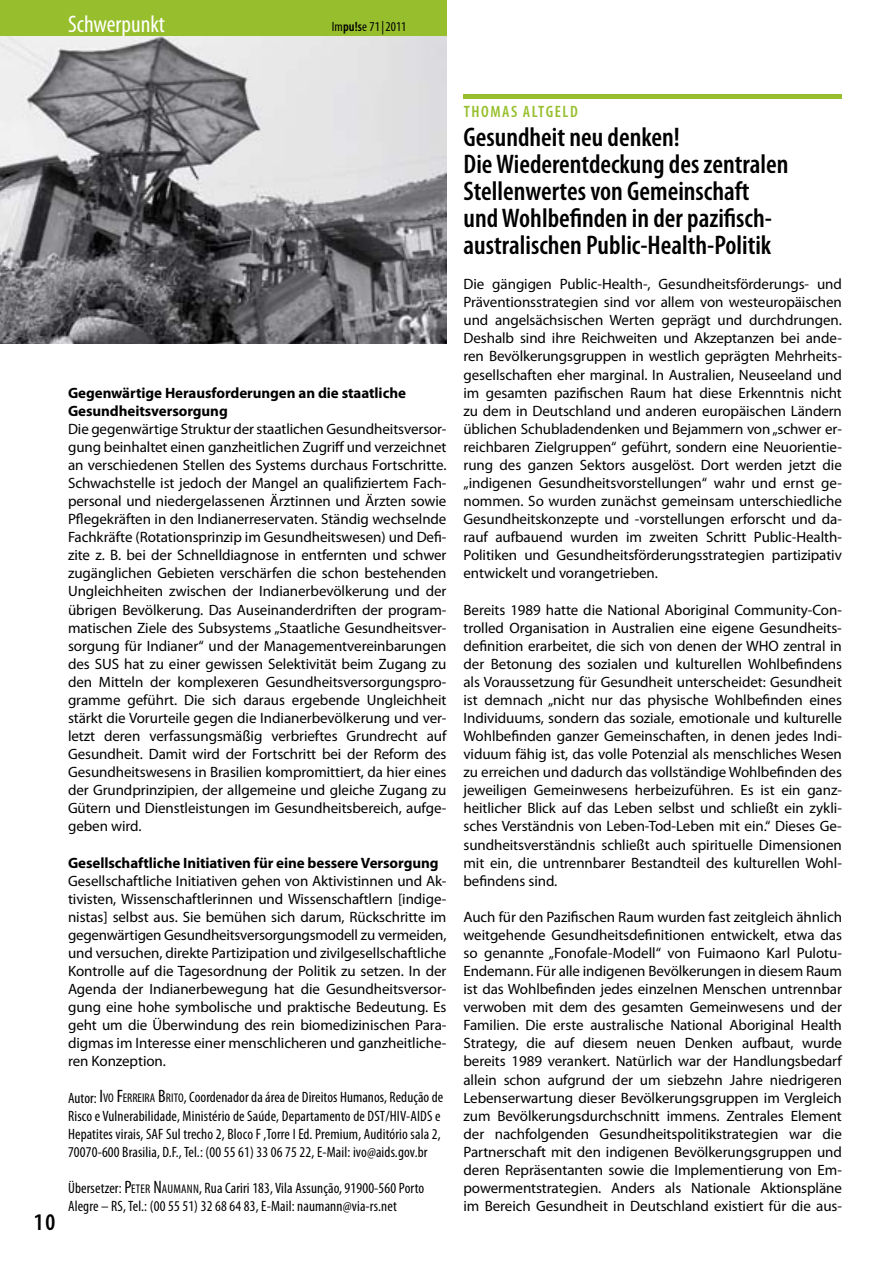
<style>
.page{position:relative;width:893px;height:1263px;background:#fff}
.page>*{position:absolute;margin:0;border:0;box-sizing:border-box;transform-origin:0 0}
.t1{font:600 condensed 27px/27.2px "Myriad Pro";color:#000}
.t2{font:condensed 24px "Myriad Pro";color:#fff}
.t3{font:600 condensed 24px "Myriad Pro";color:#000}
.t4{font:600 condensed 16.5px "Myriad Pro";color:#97bf2d}
.t5{font:15px/18.1px "Myriad Pro";letter-spacing:-.005em;color:#000;text-align:justify}
.t6{font:condensed 15px/18.1px "Myriad Pro";letter-spacing:.01em;color:#000}
.t7{font:700 15px/18px "Myriad Pro";letter-spacing:-.005em;color:#000}
.t8{font:condensed 13.5px "Myriad Pro";letter-spacing:.01em;color:#000}
.s1{font-weight:600}
.s2{font-size:18px}
.s3{font-size:12.6px}
</style>
<div class="page">
<div style="left:0;top:0;width:446px;height:36px;background:#97bf2d"></div>
<img style="left:0;top:36px;width:446px;height:307px">
<hr style="left:463px;top:95px;width:379px;height:4px;background:#97bf2d">
<h2 class="t2" style="left:68px;top:9px;width:98px">Schwerpunkt</h2>
<p class="t8" style="left:332px;top:19px;width:76px">Im<span class="s1">pu!s</span>e 71|2011</p>
<h2 class="t3" style="left:34px;top:1209px;width:23px">10</h2>
<p class="t7" style="left:68px;top:384px;width:339px">Gegenwärtige Herausforderungen an die staatliche<br>Gesundheitsversorgung</p>
<p class="t5" style="left:68px;top:420px;width:380px">Die gegenwärtige Struktur der staatlichen Gesundheitsversor&shy;gung beinhaltet einen ganzheitlichen Zugriff und verzeichnet an verschiedenen Stellen des Systems durchaus Fortschritte.<br>Schwachstelle ist jedoch der Mangel an qualifiziertem Fach&shy;personal und niedergelassenen Ärztinnen und Ärzten sowie Pflegekräften in den Indianerreservaten. Ständig wechselnde Fachkräfte (Rotationsprinzip im Gesundheitswesen) und Defi&shy;zite z. B. bei der Schnelldiagnose in entfernten und schwer zugänglichen Gebieten verschärfen die schon bestehenden Ungleichheiten zwischen der Indianerbevölkerung und der übrigen Bevölkerung. Das Auseinanderdriften der program&shy;matischen Ziele des Subsystems „Staatliche Gesundheitsver&shy;sorgung für Indianer“ und der Managementvereinbarungen des SUS hat zu einer gewissen Selektivität beim Zugang zu den Mitteln der komplexeren Gesundheitsversorgungspro&shy;gramme geführt. Die sich daraus ergebende Ungleichheit stärkt die Vorurteile gegen die Indianerbevölkerung und ver&shy;letzt deren verfassungsmäßig verbrieftes Grundrecht auf Gesundheit. Damit wird der Fortschritt bei der Reform des Gesundheitswesens in Brasilien kompromittiert, da hier eines der Grundprinzipien, der allgemeine und gleiche Zugang zu Gütern und Dienstleistungen im Gesundheitsbereich, aufge&shy;geben wird.</p>
<p class="t7" style="left:68px;top:854px;width:372px">Gesellschaftliche Initiativen für eine bessere Versorgung</p>
<p class="t5" style="left:68px;top:872px;width:380px">Gesellschaftliche Initiativen gehen von Aktivistinnen und Ak&shy;tivisten, Wissenschaftlerinnen und Wissenschaftlern [indige&shy;nistas] selbst aus. Sie bemühen sich darum, Rückschritte im gegenwärtigen Gesundheitsversorgungsmodell zu vermeiden, und versuchen, direkte Partizipation und zivilgesellschaftliche Kontrolle auf die Tagesordnung der Politik zu setzen. In der Agenda der Indianerbewegung hat die Gesundheitsversor&shy;gung eine hohe symbolische und praktische Bedeutung. Es geht um die Überwindung des rein biomedizinischen Para&shy;digmas im Interesse einer menschlicheren und ganzheitliche&shy;ren Konzeption.</p>
<p class="t6" style="left:68px;top:1088px;width:377px">Autor: <span class="s2">I</span><span class="s3">VO</span> <span class="s2">F</span><span class="s3">ERREIRA</span> <span class="s2">B</span><span class="s3">RITO</span>, Coordenador da área de Direitos Humanos, Redução de Risco e Vulnerabilidade, Ministério de Saúde, Departamento de DST/HI V-AID S e Hepatites virais, SAF Sul trecho 2, Bloco F ,Torre I Ed. Premium, Auditório sala 2, 70070-600 Brasilia, D.F., Tel.: (00 55 61) 33 06 75 22, E-Mail: ivo@aids.gov.br</p>
<p class="t6" style="left:68px;top:1179px;width:358px">Übersetzer: <span class="s2">P</span><span class="s3">ETER</span> <span class="s2">N</span> <span class="s3">AUMANN</span>, Rua Cariri 183, Vila Assunção, 91900-560 Porto<br>Alegre – RS, Tel.: (00 55 51) 32 68 64 83, E-Mail: naumann@via-rs.net</p>
<p class="t4" style="left:464px;top:103px;width:116px">Thomas Altgeld</p>
<h1 class="t1" style="left:463px;top:124px;width:326px">Gesundheit neu denken!<br>Die Wiederentdeckung des zentralen Stellenwertes von Gemeinschaft und Wohlbefinden in der pazifisch&shy;australischen Public-Health-Politik</h1>
<p class="t5" style="left:463px;top:275px;width:380px">Die gängigen Public-Health-, Gesundheitsförderungs- und Präventionsstrategien sind vor allem von westeuropäischen und angelsächsischen Werten geprägt und durchdrungen.<br>Deshalb sind ihre Reichweiten und Akzeptanzen bei ande&shy;ren Bevölkerungsgruppen in westlich geprägten Mehrheits&shy;gesellschaften eher marginal. In Australien, Neuseeland und im gesamten pazifischen Raum hat diese Erkenntnis nicht zu dem in Deutschland und anderen europäischen Ländern üblichen Schubladendenken und Bejammern von „schwer er&shy;reichbaren Zielgruppen“ geführt, sondern eine Neuorientie&shy;rung des ganzen Sektors ausgelöst. Dort werden jetzt die „indigenen Gesundheitsvorstellungen“ wahr und ernst ge&shy;nommen. So wurden zunächst gemeinsam unterschiedliche Gesundheitskonzepte und -vorstellungen erforscht und da&shy;rauf aufbauend wurden im zweiten Schritt Public-Health-Politiken und Gesundheitsförderungsstrategien partizipativ entwickelt und vorangetrieben.</p>
<p class="t5" style="left:463px;top:601px;width:380px">Bereits 1989 hatte die National Aboriginal Community-Con&shy;trolled Organisation in Australien eine eigene Gesundheits&shy;definition erarbeitet, die sich von denen der WHO zentral in der Betonung des sozialen und kulturellen Wohlbefindens als Voraussetzung für Gesundheit unterscheidet: Gesundheit ist demnach „nicht nur das physische Wohlbefinden eines Individuums, sondern das soziale, emotionale und kulturelle Wohlbefinden ganzer Gemeinschaften, in denen jedes Indi&shy;viduum fähig ist, das volle Potenzial als menschliches Wesen zu erreichen und dadurch das vollständige Wohlbefinden des jeweiligen Gemeinwesens herbeizuführen. Es ist ein ganz&shy;heitlicher Blick auf das Leben selbst und schließt ein zykli&shy;sches Verständnis von Leben-Tod-Leben mit ein.“ Dieses Ge&shy;sundheitsverständnis schließt auch spirituelle Dimensionen mit ein, die untrennbarer Bestandteil des kulturellen Wohl&shy;befindens sind.</p>
<p class="t5" style="left:463px;top:908px;width:380px">Auch für den Pazifischen Raum wurden fast zeitgleich ähnlich weitgehende Gesundheitsdefinitionen entwickelt, etwa das so genannte „Fonofale-Modell“ von Fuimaono Karl Pulotu-Endemann. Für alle indigenen Bevölkerungen in diesem Raum ist das Wohlbefinden jedes einzelnen Menschen untrennbar verwoben mit dem des gesamten Gemeinwesens und der Familien. Die erste australische National Aboriginal Health Strategy, die auf diesem neuen Denken aufbaut, wurde bereits 1989 verankert. Natürlich war der Handlungsbedarf allein schon aufgrund der um siebzehn Jahre niedrigeren Lebenserwartung dieser Bevölkerungsgruppen im Vergleich zum Bevölkerungsdurchschnitt immens. Zentrales Element der nachfolgenden Gesundheitspolitikstrategien war die Partnerschaft mit den indigenen Bevölkerungsgruppen und deren Repräsentanten sowie die Implementierung von Em&shy;powermentstrategien. Anders als Nationale Aktionspläne im Bereich Gesundheit in Deutschland existiert für die aus-</p>
</div>
